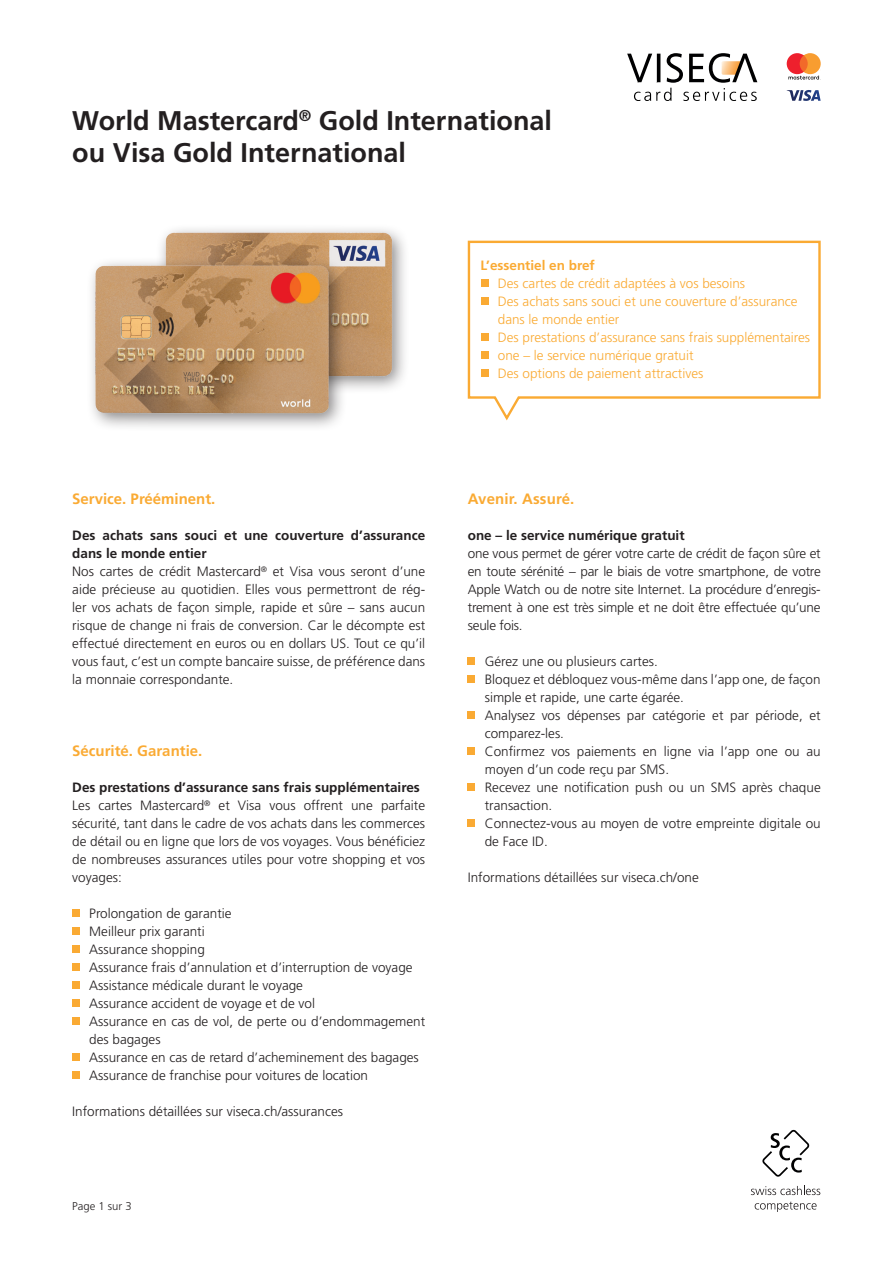
<style>
.page{position:relative;width:893px;height:1263px;background:#fff}
.page>*{position:absolute;margin:0;border:0;box-sizing:border-box;transform-origin:0 0}
.t1{font:700 27px/32.4px "Frutiger LT Pro";color:#231f20}
.t2{font:700 15px "Frutiger LT Pro";color:#faaa33}
.t3{font:300 13.5px/18px "Frutiger LT Pro";color:#231f20}
.t4{font:300 13.5px/18px "Frutiger LT Pro";color:#faaa33}
.t5{font:700 13.5px "Frutiger LT Pro";color:#231f20}
.t6{font:700 13.5px "Frutiger LT Pro";color:#faaa33}
.t7{font:300 11.25px "Frutiger LT Pro";color:#231f20}
.s1{font-weight:700}
</style>
<div class="page">
<svg style="left:627px;top:53px;width:130px;height:48px"></svg>
<svg style="left:787px;top:90px;width:34px;height:11px"></svg>
<svg style="left:787px;top:53px;width:34px;height:27px"></svg>
<svg style="left:467px;top:240px;width:354px;height:181px"></svg>
<div style="left:72px;top:910px;width:7px;height:7px;background:#faaa33"></div>
<div style="left:72px;top:928px;width:7px;height:7px;background:#faaa33"></div>
<div style="left:72px;top:946px;width:7px;height:7px;background:#faaa33"></div>
<div style="left:72px;top:964px;width:7px;height:7px;background:#faaa33"></div>
<div style="left:72px;top:982px;width:7px;height:7px;background:#faaa33"></div>
<div style="left:72px;top:1000px;width:7px;height:7px;background:#faaa33"></div>
<div style="left:72px;top:1018px;width:7px;height:7px;background:#faaa33"></div>
<div style="left:72px;top:1054px;width:7px;height:7px;background:#faaa33"></div>
<div style="left:72px;top:1072px;width:7px;height:7px;background:#faaa33"></div>
<div style="left:481px;top:280px;width:7px;height:7px;background:#faaa33"></div>
<div style="left:481px;top:298px;width:7px;height:7px;background:#faaa33"></div>
<div style="left:481px;top:334px;width:7px;height:7px;background:#faaa33"></div>
<div style="left:481px;top:352px;width:7px;height:7px;background:#faaa33"></div>
<div style="left:481px;top:370px;width:7px;height:7px;background:#faaa33"></div>
<div style="left:468px;top:658px;width:7px;height:7px;background:#faaa33"></div>
<div style="left:468px;top:676px;width:7px;height:7px;background:#faaa33"></div>
<div style="left:468px;top:712px;width:7px;height:7px;background:#faaa33"></div>
<div style="left:468px;top:748px;width:7px;height:7px;background:#faaa33"></div>
<div style="left:468px;top:784px;width:7px;height:7px;background:#faaa33"></div>
<div style="left:468px;top:820px;width:7px;height:7px;background:#faaa33"></div>
<svg style="left:762px;top:1130px;width:48px;height:47px"></svg>
<svg style="left:751px;top:1186px;width:69px;height:9px"></svg>
<svg style="left:755px;top:1201px;width:62px;height:11px"></svg>
<div style="left:156px;top:223px;width:254px;height:171px;background:#231f20;opacity:.53"></div>
<img style="left:159px;top:229px;width:239px;height:152px">
<div style="left:86px;top:257px;width:261px;height:175px;background:#231f20;opacity:.53"></div>
<img style="left:89px;top:262px;width:245px;height:156px">
<h1 class="t1" style="left:72px;top:104px;width:481px">World Mastercard<sup>®</sup> Gold International ou Visa Gold International</h1>
<p class="t6" style="left:480px;top:257px;width:116px">L’essentiel en bref</p>
<p class="t4" style="left:498px;top:274px;width:314px">Des cartes de crédit adaptées à vos besoins<br>Des achats sans souci et une couverture d’assurance dans le monde entier<br>Des prestations d’assurance sans frais supplémentaires one – le service numérique gratuit<br>Des options de paiement attractives</p>
<p class="t2" style="left:72px;top:490px;width:145px">Service. Prééminent.</p>
<p class="t3" style="left:72px;top:526px;width:354px"><span class="s1">Des achats sans souci et une couverture d’assurance dans le monde entier<br></span>Nos cartes de crédit Mastercard<sup>®</sup> et Visa vous seront d’une aide précieuse au quotidien. Elles vous permettront de rég&shy;ler vos achats de façon simple, rapide et sûre – sans aucun risque de change ni frais de conversion. Car le décompte est effectué directement en euros ou en dollars US. Tout ce qu’il vous faut, c’est un compte bancaire suisse, de préférence dans la monnaie correspondante.</p>
<p class="t2" style="left:72px;top:742px;width:132px">Sécurité. Garantie.</p>
<p class="t3" style="left:72px;top:778px;width:354px"><span class="s1">Des prestations d’assurance sans frais supplémentaires </span>Les cartes Mastercard<sup>®</sup> et Visa vous offrent une parfaite sécurité, tant dans le cadre de vos achats dans les commerces de détail ou en ligne que lors de vos voyages. Vous bénéficiez de nombreuses assurances utiles pour votre shopping et vos voyages:</p>
<p class="t3" style="left:89px;top:904px;width:337px">Prolongation de garantie<br>Meilleur prix garanti<br>Assurance shopping<br>Assurance frais d’annulation et d’interruption de voyage Assistance médicale durant le voyage<br>Assurance accident de voyage et de vol<br>Assurance en cas de vol, de perte ou d’endommagement des bagages<br>Assurance en cas de retard d’acheminement des bagages Assurance de franchise pour voitures de location</p>
<p class="t3" style="left:72px;top:1102px;width:272px">Informations détaillées sur viseca.ch/assurances</p>
<p class="t7" style="left:72px;top:1199px;width:61px">Page 1 sur 3</p>
<p class="t2" style="left:468px;top:490px;width:108px">Avenir. Assuré.</p>
<p class="t5" style="left:468px;top:527px;width:218px">one – le service numérique gratuit</p>
<p class="t3" style="left:468px;top:544px;width:354px;text-align:justify">one vous permet de gérer votre carte de crédit de façon sûre et en toute sérénité – par le biais de votre smartphone, de votre Apple Watch ou de notre site Internet. La procédure d’enregis&shy;trement à one est très simple et ne doit être effectuée qu’une seule fois.</p>
<p class="t3" style="left:485px;top:652px;width:337px">Gérez une ou plusieurs cartes.<br>Bloquez et débloquez vous-même dans l’app one, de façon simple et rapide, une carte égarée.<br>Analysez vos dépenses par catégorie et par période, et comparez-les.<br>Confirmez vos paiements en ligne via l’app one ou au moyen d’un code reçu par SMS.<br>Recevez une notification push ou un SMS après chaque transaction.<br>Connectez-vous au moyen de votre empreinte digitale ou de Face ID.</p>
<p class="t3" style="left:468px;top:868px;width:233px">Informations détaillées sur viseca.ch/one</p>
</div>
